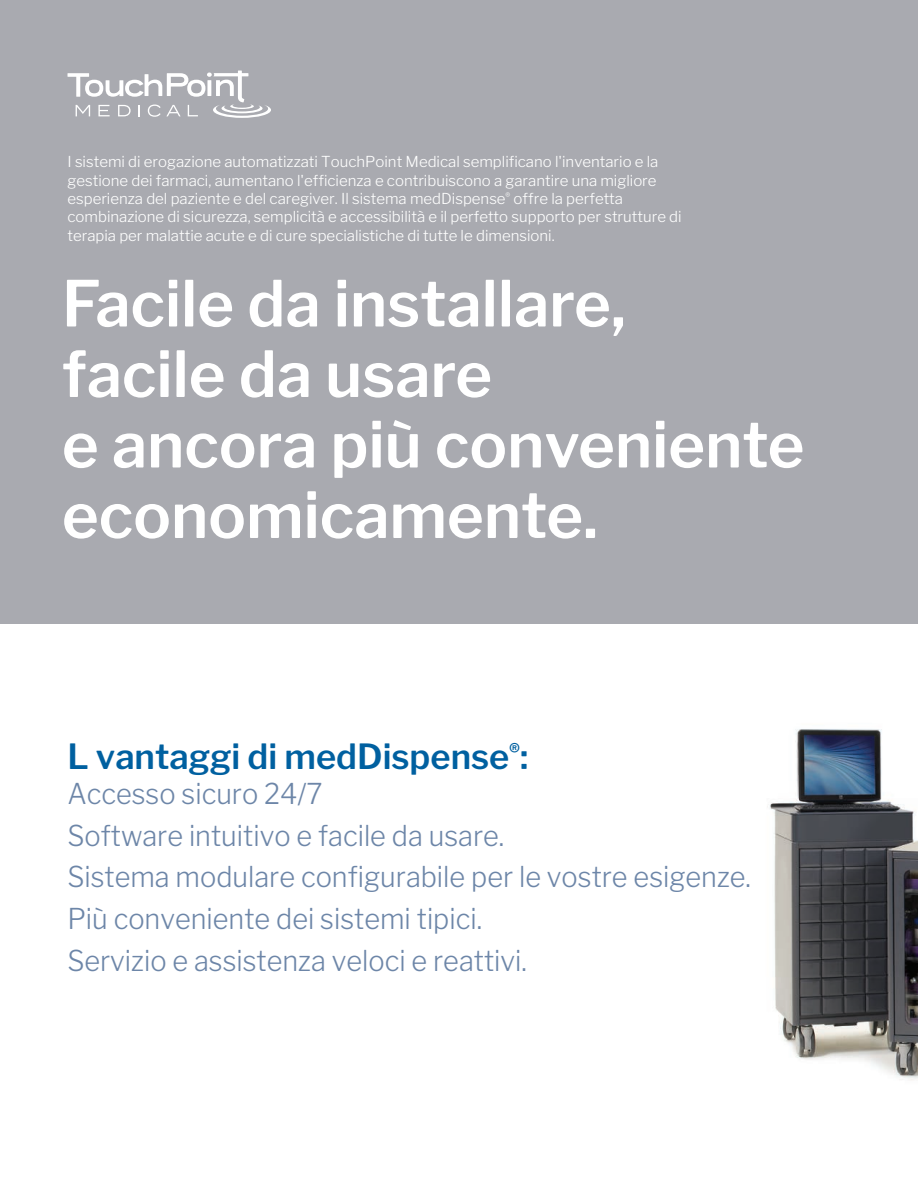
<style>
.page{position:relative;width:918px;height:1188px;background:#fff}
.page>*{position:absolute;margin:0;border:0;box-sizing:border-box;transform-origin:0 0}
.t1{font:600 63px/70.5px "Libre Franklin";color:#fff}
.t2{font:600 34.5px "Libre Franklin";color:#0060a0}
.t3{font:300 28.5px "Libre Franklin";color:#6d86a8;scale:.95 1}
.t4{font:300 15px/18.5px "Libre Franklin";color:#fff}
</style>
<div class="page">
<div style="left:0;top:0;width:918px;height:623px;background:#a9aab0"></div>
<img style="left:767px;top:729px;width:151px;height:351px">
<svg style="left:68px;top:71px;width:203px;height:47px"></svg>
<svg style="left:207px;top:80px;width:4px;height:16px"></svg>
<p class="t4" style="left:68px;top:152px;width:616px">I sistemi di erogazione automatizzati TouchPoint Medical semplificano l'inventario e la gestione dei farmaci, aumentano l'efficienza e contribuiscono a garantire una migliore esperienza del paziente e del caregiver. Il sistema medDispense<sup>®</sup> offre la perfetta combinazione di sicurezza, semplicità e accessibilità e il perfetto supporto per strutture di terapia per malattie acute e di cure specialistiche di tutte le dimensioni.</p>
<p class="t1" style="left:62px;top:268px;width:744px">Facile da installare, facile da usare<br>e ancora più conveniente economicamente.</p>
<p class="t2" style="left:67px;top:736px;width:463px">L vantaggi di medDispense<sup>®</sup>:</p>
<p class="t3" style="left:67px;top:777px;width:270px">Accesso sicuro 24/7</p>
<p class="t3" style="left:67px;top:818px;width:461px">Software intuitivo e facile da usare.</p>
<p class="t3" style="left:67px;top:860px;width:721px">Sistema modulare configurabile per le vostre esigenze.</p>
<p class="t3" style="left:67px;top:902px;width:438px">Più conveniente dei sistemi tipici.</p>
<p class="t3" style="left:67px;top:943px;width:485px">Servizio e assistenza veloci e reattivi.</p>
</div>
